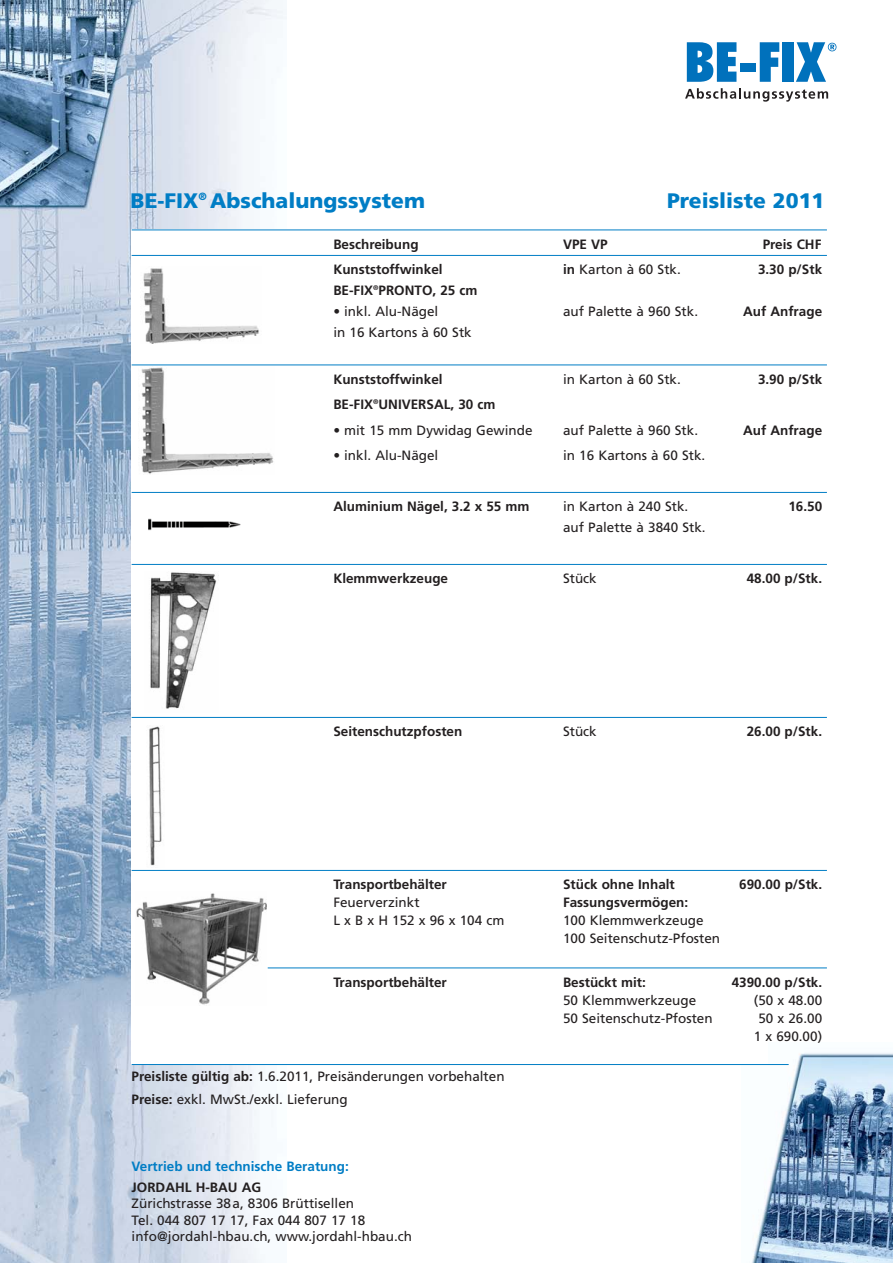
<style>
.page{position:relative;width:893px;height:1263px;background:#fff}
.page>*{position:absolute;margin:0;border:0;box-sizing:border-box;transform-origin:0 0}
.t1{font:900 21px "Frutiger";color:#007dc5}
.t2{font:13.5px/18px "Frutiger";color:#231f20}
.t3{font:700 13.5px "Frutiger";color:#231f20}
.t4{font:700 13.5px "Frutiger";color:#007dc5}
.s1{font-weight:700}
</style>
<div class="page">
<img style="left:0;top:0;width:287px;height:1263px">
<img style="left:741px;top:1053px;width:151px;height:210px">
<div style="left:131px;top:229px;width:637px;height:836px;background:#fff"></div>
<svg style="left:685px;top:88px;width:143px;height:14px"></svg>
<svg style="left:687px;top:42px;width:49px;height:40px"></svg>
<div style="left:740px;top:63px;width:15px;height:9px;background:#0071bc"></div>
<svg style="left:760px;top:42px;width:19px;height:40px"></svg>
<div style="left:782px;top:42px;width:11px;height:40px;background:#0071bc"></div>
<svg style="left:796px;top:42px;width:40px;height:40px"></svg>
<hr style="left:132px;top:230px;width:695px;height:1px;background:#007dc5">
<hr style="left:132px;top:255px;width:695px;height:1px;background:#007dc5">
<hr style="left:132px;top:365px;width:695px;height:1px;background:#007dc5">
<hr style="left:132px;top:492px;width:695px;height:1px;background:#007dc5">
<hr style="left:132px;top:564px;width:695px;height:1px;background:#007dc5">
<hr style="left:132px;top:717px;width:695px;height:1px;background:#007dc5">
<hr style="left:132px;top:870px;width:695px;height:1px;background:#007dc5">
<hr style="left:268px;top:968px;width:559px;height:1px;background:#007dc5">
<hr style="left:132px;top:1064px;width:657px;height:1px;background:#007dc5">
<img style="left:150px;top:572px;width:67px;height:137px">
<img style="left:141px;top:367px;width:133px;height:107px">
<img style="left:143px;top:268px;width:116px;height:75px">
<img style="left:149px;top:726px;width:13px;height:140px">
<img style="left:136px;top:893px;width:130px;height:112px">
<img style="left:148px;top:518px;width:92px;height:13px">
<h1 class="t1" style="left:131px;top:192px;width:296px">BE-FIX<sup>®</sup> Abschalungssystem</h1>
<h1 class="t1" style="left:667px;top:192px;width:159px">Preisliste 2011</h1>
<p class="t3" style="left:333px;top:239px;width:87px">Beschreibung</p>
<p class="t3" style="left:563px;top:239px;width:46px">VPE VP</p>
<p class="t3" style="left:763px;top:239px;width:60px">Preis CHF</p>
<p class="t3" style="left:333px;top:264px;width:111px">Kunststoffwinkel</p>
<p class="t2" style="left:563px;top:262px;width:119px"><span class="s1">in</span> Karton à 60 Stk.</p>
<p class="t3" style="left:758px;top:264px;width:66px">3.30 p/Stk</p>
<p class="t3" style="left:333px;top:285px;width:146px">BE-FIX<sup>®</sup>PRONTO, 25 cm</p>
<p class="t2" style="left:333px;top:304px;width:107px">• inkl. Alu-Nägel</p>
<p class="t2" style="left:563px;top:304px;width:137px">auf Palette à 960 Stk.</p>
<p class="t3" style="left:743px;top:306px;width:81px">Auf Anfrage</p>
<p class="t2" style="left:333px;top:325px;width:140px">in 16 Kartons à 60 Stk</p>
<p class="t3" style="left:333px;top:374px;width:111px">Kunststoffwinkel</p>
<p class="t2" style="left:563px;top:371px;width:119px">in Karton à 60 Stk.</p>
<p class="t3" style="left:758px;top:374px;width:66px">3.90 p/Stk</p>
<p class="t3" style="left:333px;top:399px;width:164px">BE-FIX<sup>®</sup>UNIVERSAL, 30 cm</p>
<p class="t2" style="left:333px;top:422px;width:201px">• mit 15 mm Dywidag Gewinde</p>
<p class="t2" style="left:563px;top:422px;width:137px">auf Palette à 960 Stk.</p>
<p class="t3" style="left:743px;top:425px;width:81px">Auf Anfrage</p>
<p class="t2" style="left:333px;top:448px;width:107px">• inkl. Alu-Nägel</p>
<p class="t2" style="left:563px;top:448px;width:144px">in 16 Kartons à 60 Stk.</p>
<p class="t3" style="left:333px;top:501px;width:198px">Aluminium Nägel, 3.2 x 55 mm</p>
<p class="t2" style="left:563px;top:499px;width:127px">in Karton à 240 Stk.</p>
<p class="t3" style="left:788px;top:501px;width:35px">16.50</p>
<p class="t2" style="left:563px;top:520px;width:144px">auf Palette à 3840 Stk.</p>
<p class="t3" style="left:333px;top:573px;width:116px">Klemmwerkzeuge</p>
<p class="t2" style="left:563px;top:571px;width:35px">Stück</p>
<p class="t3" style="left:747px;top:573px;width:77px">48.00 p/Stk.</p>
<p class="t3" style="left:333px;top:726px;width:130px">Seitenschutzpfosten</p>
<p class="t2" style="left:563px;top:724px;width:35px">Stück</p>
<p class="t3" style="left:747px;top:726px;width:77px">26.00 p/Stk.</p>
<p class="t3" style="left:333px;top:879px;width:115px">Transportbehälter</p>
<p class="t3" style="left:563px;top:879px;width:113px">Stück ohne Inhalt</p>
<p class="t3" style="left:739px;top:879px;width:84px">690.00 p/Stk.</p>
<p class="t2" style="left:333px;top:895px;width:88px">Feuerverzinkt</p>
<p class="t3" style="left:563px;top:897px;width:127px">Fassungsvermögen:</p>
<p class="t2" style="left:333px;top:913px;width:173px">L x B x H 152 x 96 x 104 cm</p>
<p class="t2" style="left:563px;top:913px;width:159px">100 Klemmwerkzeuge<br>100 Seitenschutz-Pfosten</p>
<p class="t3" style="left:333px;top:977px;width:115px">Transportbehälter</p>
<p class="t3" style="left:563px;top:977px;width:84px">Bestückt mit:</p>
<p class="t3" style="left:732px;top:977px;width:92px">4390.00 p/Stk.</p>
<p class="t2" style="left:563px;top:992px;width:135px">50 Klemmwerkzeuge</p>
<p class="t2" style="left:754px;top:992px;width:70px">(50 x 48.00</p>
<p class="t2" style="left:563px;top:1010px;width:151px">50 Seitenschutz-Pfosten</p>
<p class="t2" style="left:754px;top:1010px;width:70px;text-align:center">50 x 26.00<br>1 x 690.00)</p>
<p class="t2" style="left:132px;top:1066px;width:374px;line-height:22.5px"><span class="s1">Preisliste gültig ab:</span> 1.6.2011, Preisänderungen vorbehalten<br><span class="s1">Preise:</span> exkl. MwSt./exkl. Lieferung</p>
<p class="t4" style="left:132px;top:1161px;width:219px">Vertrieb und technische Beratung:</p>
<p class="t3" style="left:132px;top:1182px;width:131px">JORDAHL H-BAU AG</p>
<p class="t2" style="left:132px;top:1197px;width:282px;line-height:16.5px">Zürichstrasse 38a, 8306 Brüttisellen<br>Tel. 044 807 17 17, Fax 044 807 17 18 info@jordahl-hbau.ch, www.jordahl-hbau.ch</p>
</div>
